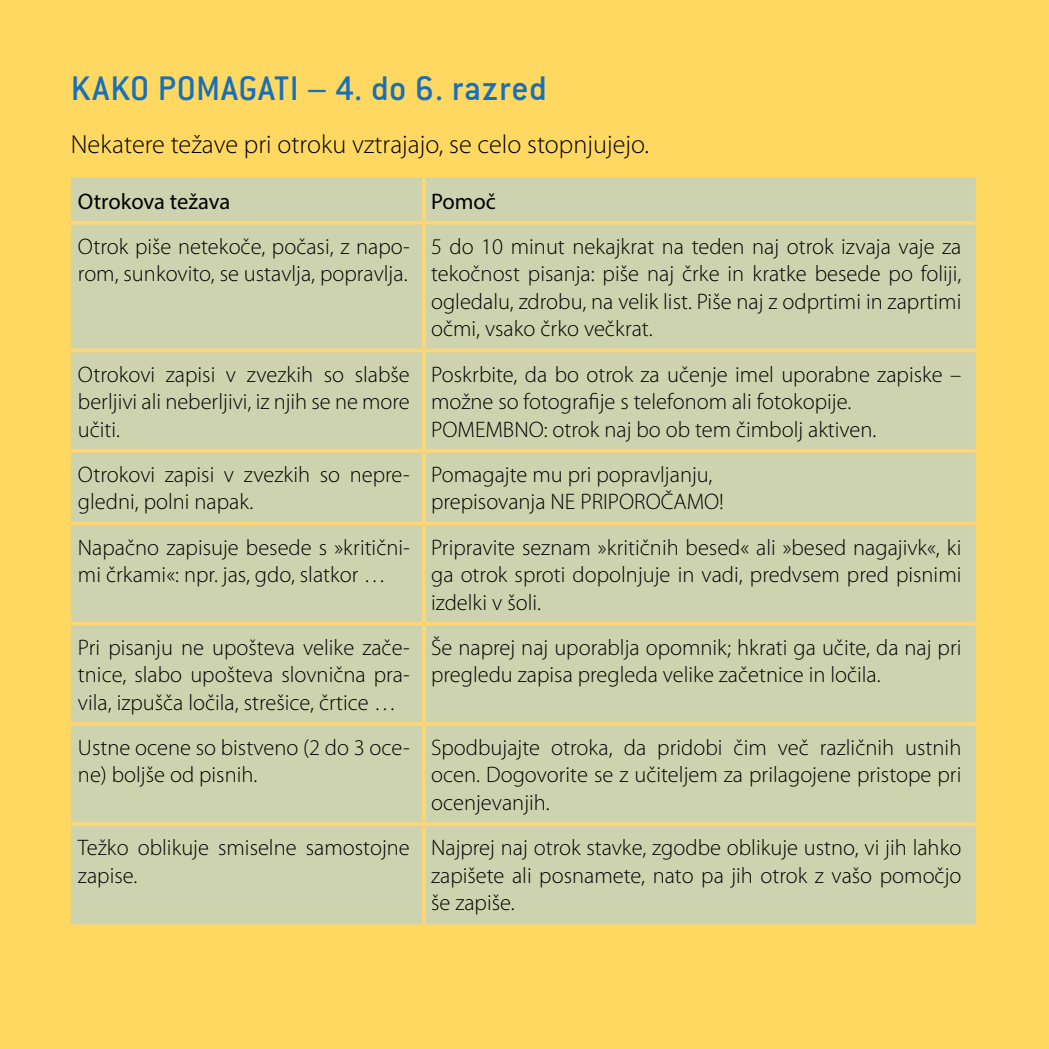
<style>
.page{position:relative;width:1049px;height:1049px;background:#ffd861}
.page>*{position:absolute;margin:0;border:0;box-sizing:border-box;transform-origin:0 0}
.t1{font:500 37.5px "Conduit ITCEE";letter-spacing:.015em;color:#1870b9}
.t2{font:300 26.25px "Myriad Pro";color:#000}
.t3{font:300 22.5px/27.5px "Myriad Pro";color:#000}
.t4{font:22.5px "Myriad Pro";color:#000}
</style>
<div class="page">
<div style="left:71px;top:177px;width:904px;height:747px;background:#ced3af"></div>
<hr style="left:422px;top:177px;width:4px;height:44px;background:#ffd673">
<svg style="left:71px;top:221px;width:353px;height:4px"></svg>
<svg style="left:424px;top:221px;width:551px;height:4px;background:#fad578"></svg>
<hr style="left:422px;top:225px;width:4px;height:124px;background:#ffd673">
<hr style="left:71px;top:349px;width:353px;height:3px;background:#ffd673">
<hr style="left:424px;top:349px;width:551px;height:3px;background:#ffd673">
<hr style="left:422px;top:352px;width:4px;height:97px;background:#ffd673">
<svg style="left:71px;top:449px;width:353px;height:4px"></svg>
<svg style="left:424px;top:449px;width:551px;height:4px;background:#fad578"></svg>
<hr style="left:422px;top:453px;width:4px;height:68px;background:#ffd673">
<svg style="left:71px;top:521px;width:353px;height:4px"></svg>
<svg style="left:424px;top:521px;width:551px;height:4px;background:#f7d57b"></svg>
<hr style="left:422px;top:525px;width:4px;height:97px;background:#ffd673">
<hr style="left:71px;top:622px;width:353px;height:3px;background:#ffd673">
<hr style="left:424px;top:622px;width:551px;height:3px;background:#ffd673">
<hr style="left:422px;top:625px;width:4px;height:97px;background:#ffd673">
<hr style="left:71px;top:722px;width:353px;height:4px;background:#ffd673">
<hr style="left:424px;top:722px;width:551px;height:4px;background:#ffd673">
<hr style="left:422px;top:726px;width:4px;height:96px;background:#ffd673">
<svg style="left:71px;top:822px;width:353px;height:4px"></svg>
<svg style="left:424px;top:822px;width:551px;height:4px;background:#fbd577"></svg>
<hr style="left:422px;top:826px;width:4px;height:98px;background:#ffd673">
<h1 class="t1" style="left:71px;top:67px;width:478px">KAKO POMAGATI – 4. do 6. razred</h1>
<p class="t2" style="left:71px;top:129px;width:580px">Nekatere težave pri otroku vztrajajo, se celo stopnjujejo.</p>
<p class="t4" style="left:78px;top:187px;width:154px">Otrokova težava</p>
<p class="t4" style="left:431px;top:187px;width:66px">Pomoč</p>
<p class="t3" style="left:78px;top:232px;width:333px">Otrok piše netekoče, počasi, z napo&shy;rom, sunkovito, se ustavlja, popravlja.</p>
<p class="t3" style="left:431px;top:232px;width:532px;text-align:justify">5 do 10 minut nekajkrat na teden naj otrok izvaja vaje za tekočnost pisanja: piše naj črke in kratke besede po foliji, ogledalu, zdrobu, na velik list. Piše naj z odprtimi in zaprtimi očmi, vsako črko večkrat.</p>
<p class="t3" style="left:78px;top:360px;width:333px;text-align:justify">Otrokovi zapisi v zvezkih so slabše berljivi ali neberljivi, iz njih se ne more učiti.</p>
<p class="t3" style="left:431px;top:360px;width:532px">Poskrbite, da bo otrok za učenje imel uporabne zapiske – možne so fotografije s telefonom ali fotokopije.<br>POMEMBNO: otrok naj bo ob tem čimbolj aktiven.</p>
<p class="t3" style="left:78px;top:460px;width:333px">Otrokovi zapisi v zvezkih so nepre&shy;gledni, polni napak.</p>
<p class="t3" style="left:431px;top:460px;width:294px">Pomagajte mu pri popravljanju, prepisovanja NE PRIPOROČAMO!</p>
<p class="t3" style="left:78px;top:533px;width:333px">Napačno zapisuje besede s »kritični&shy;mi črkami«: npr. jas, gdo, slatkor …</p>
<p class="t3" style="left:431px;top:533px;width:532px;text-align:justify">Pripravite seznam »kritičnih besed« ali »besed nagajivk«, ki ga otrok sproti dopolnjuje in vadi, predvsem pred pisnimi izdelki v šoli.</p>
<p class="t3" style="left:78px;top:633px;width:333px;text-align:justify">Pri pisanju ne upošteva velike zače&shy;tnice, slabo upošteva slovnična pra&shy;vila, izpušča ločila, strešice, črtice …</p>
<p class="t3" style="left:431px;top:633px;width:532px">Še naprej naj uporablja opomnik; hkrati ga učite, da naj pri pregledu zapisa pregleda velike začetnice in ločila.</p>
<p class="t3" style="left:78px;top:733px;width:333px">Ustne ocene so bistveno (2 do 3 oce&shy;ne) boljše od pisnih.</p>
<p class="t3" style="left:431px;top:733px;width:532px;text-align:justify">Spodbujajte otroka, da pridobi čim več različnih ustnih ocen. Dogovorite se z učiteljem za prilagojene pristope pri ocenjevanjih.</p>
<p class="t3" style="left:78px;top:834px;width:333px">Težko oblikuje smiselne samostojne zapise.</p>
<p class="t3" style="left:431px;top:834px;width:532px;text-align:justify">Najprej naj otrok stavke, zgodbe oblikuje ustno, vi jih lahko zapišete ali posnamete, nato pa jih otrok z vašo pomočjo še zapiše.</p>
</div>
